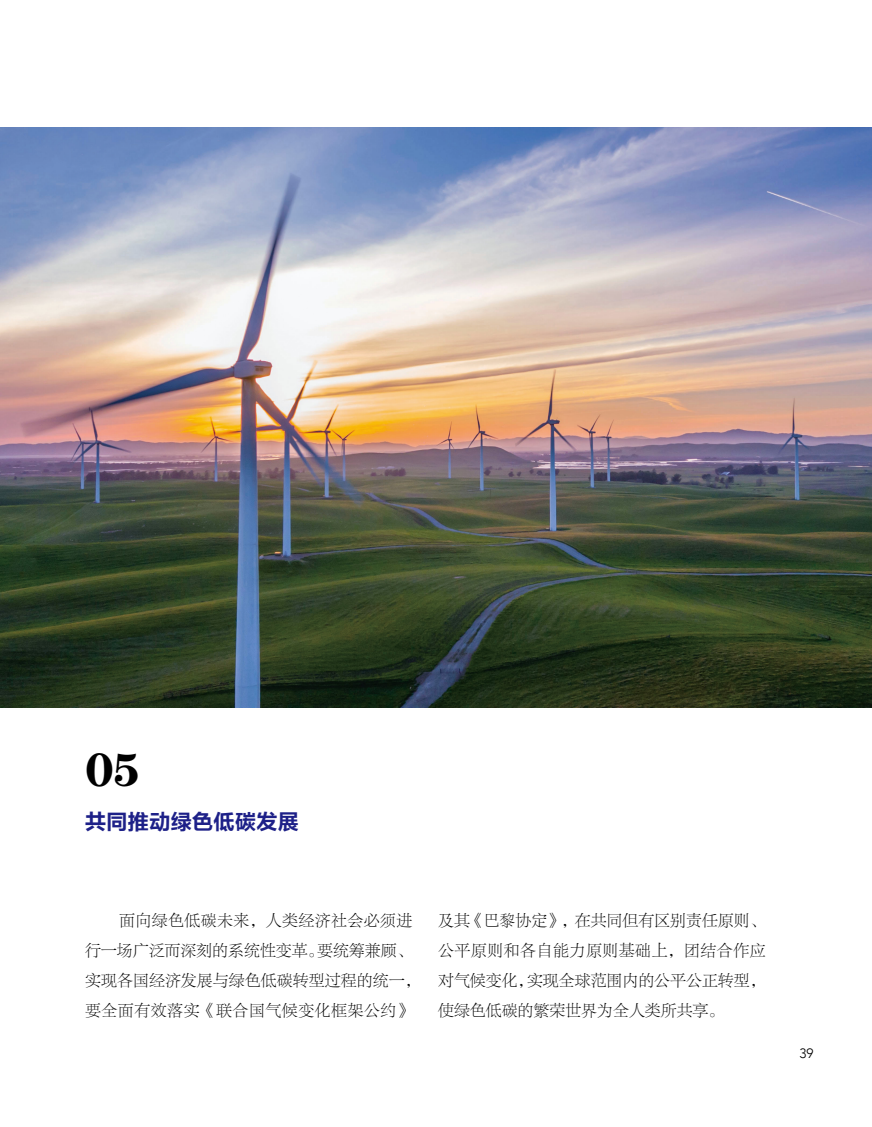
<style>
.page{position:relative;width:872px;height:1127px;background:#fff}
.page>*{position:absolute;margin:0;border:0;box-sizing:border-box;transform-origin:0 0}
.t1{font:700 40.5px "Century";color:#000}
.t2{font:21px "FZLTCHJW GB1 0";letter-spacing:.02em;color:#1d2088}
.段落样式1{font:15.9px/30px "FZLTKSJW GB1 0";letter-spacing:.005em;color:#000}
.t3{font:300 13.5px "Avenir";color:#000}
</style>
<div class="page">
<img style="left:0;top:128px;width:872px;height:579px">
<p class="t1" style="left:85px;top:743px;width:55px">05</p>
<p class="t2" style="left:85px;top:810px;width:215px">共同推动绿色低碳发展</p>
<p class="段落样式1" style="left:85px;top:906px;width:337px;text-indent:34px">面向绿色低碳未来，人类经济社会必须进行一场广泛而深刻的系统性变革。要统筹兼顾、实现各国经济发展与绿色低碳转型过程的统一，要全面有效落实《联合国气候变化框架公约》</p>
<p class="段落样式1" style="left:438px;top:906px;width:329px;text-align:justify">及其《巴黎协定》，在共同但有区别责任原则、公平原则和各自能力原则基础上，团结合作应对气候变化，实现全球范围内的公平公正转型，使绿色低碳的繁荣世界为全人类所共享。</p>
<p class="t3" style="left:799px;top:1045px;width:16px">39</p>
</div>
